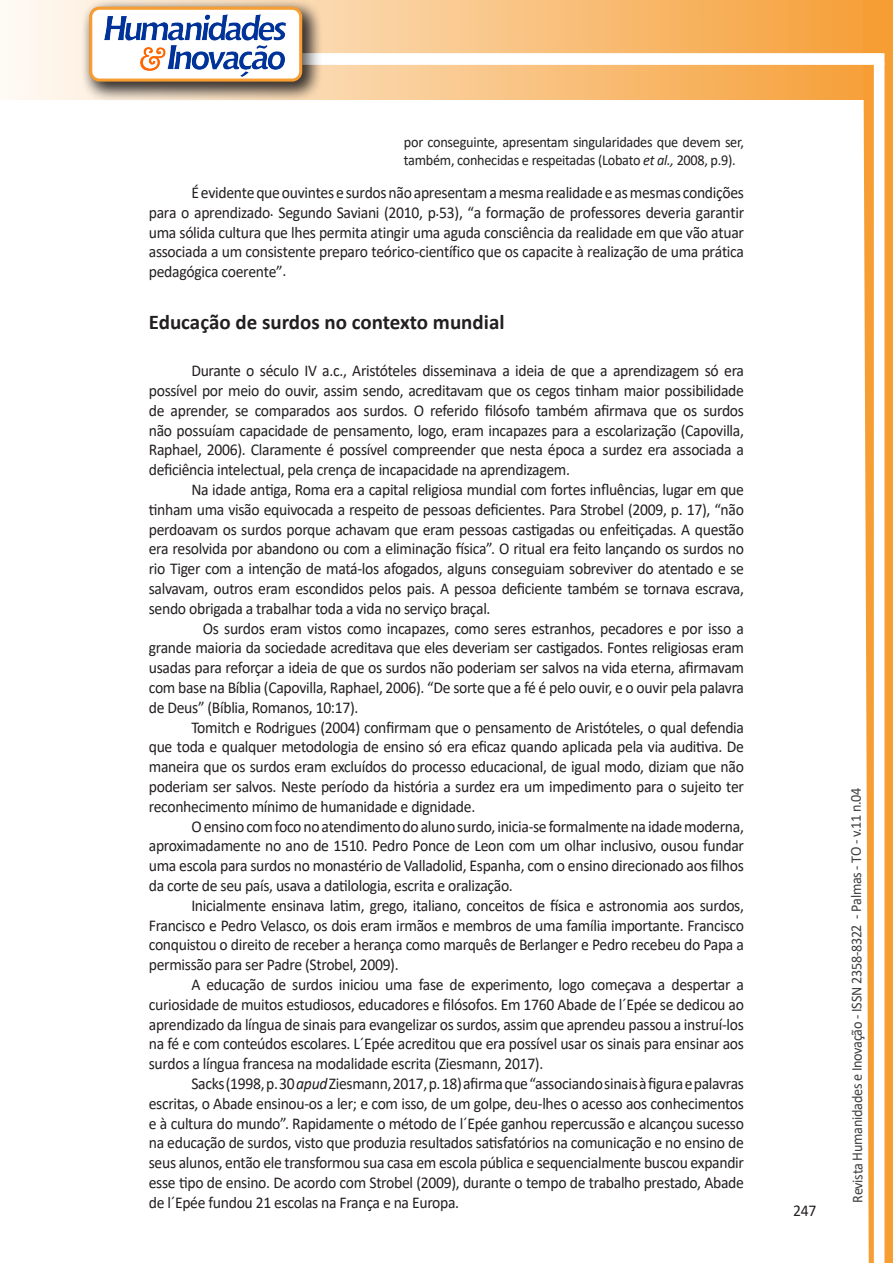
<style>
.page{position:relative;width:893px;height:1263px;background:#fff}
.page>*{position:absolute;margin:0;border:0;box-sizing:border-box;transform-origin:0 0}
.Titulo_2{font:700 21px "Calibri";color:#231f20}
.texto{font:16.5px/19.8px "Calibri";letter-spacing:-.02em;color:#231f20;text-align:justify;scale:.95 1}
.citacao{font:15px/18px "Calibri";letter-spacing:-.02em;color:#231f20;scale:.95 1}
.t1{font:15px "Calibri";letter-spacing:-.025em;color:#3e3e3f;scale:.95 1}
.s1{font-style:italic}
</style>
<div class="page">
<svg style="left:5px;top:0;width:858px;height:100px;background:#f9c484"></svg>
<div style="left:302px;top:53px;width:582px;height:12px;background:#fff;border:2px solid #fff"></div>
<svg style="left:863px;top:0;width:30px;height:1263px"></svg>
<div style="left:81px;top:0;width:241px;height:102px;background:#231f20;opacity:.75"></div>
<div style="left:91px;top:8px;width:210px;height:72px;background:#fff;border-radius:9px"></div>
<img style="left:104px;top:14px;width:181px;height:62px">
<div style="left:89px;top:7px;width:213px;height:75px;border:3px solid #f69e34;border-radius:9px"></div>
<p class="citacao" style="left:404px;top:133px;width:360px">por conseguinte, apresentam singularidades que devem ser, também, conhecidas e respeitadas (Lobato <span class="s1">et al.,</span> 2008, p.9).</p>
<p class="texto" style="left:149px;top:182px;width:628px;text-indent:43px">É evidente que ouvintes e surdos não apresentam a mesma realidade e as mesmas condições para o aprendizado. Segundo Saviani (2010, p.53), “a formação de professores deveria garantir uma sólida cultura que lhes permita atingir uma aguda consciência da realidade em que vão atuar associada a um consistente preparo teórico-científico que os capacite à realização de uma prática pedagógica coerente”.</p>
<p class="Titulo_2" style="left:149px;top:307px;width:357px">Educação de surdos no contexto mundial</p>
<p class="texto" style="left:149px;top:360px;width:628px;text-indent:43px">Durante o século IV a.c., Aristóteles disseminava a ideia de que a aprendizagem só era possível por meio do ouvir, assim sendo, acreditavam que os cegos tinham maior possibilidade de aprender, se comparados aos surdos. O referido filósofo também afirmava que os surdos não possuíam capacidade de pensamento, logo, eram incapazes para a escolarização (Capovilla, Raphael, 2006). Claramente é possível compreender que nesta época a surdez era associada a deficiência intelectual, pela crença de incapacidade na aprendizagem.</p>
<p class="texto" style="left:149px;top:479px;width:628px;text-indent:43px">Na idade antiga, Roma era a capital religiosa mundial com fortes influências, lugar em que tinham uma visão equivocada a respeito de pessoas deficientes. Para Strobel (2009, p. 17), “não perdoavam os surdos porque achavam que eram pessoas castigadas ou enfeitiçadas. A questão era resolvida por abandono ou com a eliminação física”. O ritual era feito lançando os surdos no rio Tiger com a intenção de matá-los afogados, alguns conseguiam sobreviver do atentado e se salvavam, outros eram escondidos pelos pais. A pessoa deficiente também se tornava escrava, sendo obrigada a trabalhar toda a vida no serviço braçal.</p>
<p class="texto" style="left:149px;top:618px;width:628px;text-indent:54px">Os surdos eram vistos como incapazes, como seres estranhos, pecadores e por isso a grande maioria da sociedade acreditava que eles deveriam ser castigados. Fontes religiosas eram usadas para reforçar a ideia de que os surdos não poderiam ser salvos na vida eterna, afirmavam com base na Bíblia (Capovilla, Raphael, 2006). “De sorte que a fé é pelo ouvir, e o ouvir pela palavra de Deus” (Bíblia, Romanos, 10:17).</p>
<p class="texto" style="left:149px;top:717px;width:628px;text-indent:43px">Tomitch e Rodrigues (2004) confirmam que o pensamento de Aristóteles, o qual defendia que toda e qualquer metodologia de ensino só era eficaz quando aplicada pela via auditiva. De maneira que os surdos eram excluídos do processo educacional, de igual modo, diziam que não poderiam ser salvos. Neste período da história a surdez era um impedimento para o sujeito ter reconhecimento mínimo de humanidade e dignidade.</p>
<p class="texto" style="left:149px;top:816px;width:628px;text-indent:43px">O ensino com foco no atendimento do aluno surdo, inicia-se formalmente na idade moderna, aproximadamente no ano de 1510. Pedro Ponce de Leon com um olhar inclusivo, ousou fundar uma escola para surdos no monastério de Valladolid, Espanha, com o ensino direcionado aos filhos da corte de seu país, usava a datilologia, escrita e oralização.</p>
<p class="texto" style="left:149px;top:895px;width:628px;text-indent:43px">Inicialmente ensinava latim, grego, italiano, conceitos de física e astronomia aos surdos, Francisco e Pedro Velasco, os dois eram irmãos e membros de uma família importante. Francisco conquistou o direito de receber a herança como marquês de Berlanger e Pedro recebeu do Papa a permissão para ser Padre (Strobel, 2009).</p>
<p class="texto" style="left:149px;top:974px;width:628px;text-indent:43px">A educação de surdos iniciou uma fase de experimento, logo começava a despertar a curiosidade de muitos estudiosos, educadores e filósofos. Em 1760 Abade de l´Epée se dedicou ao aprendizado da língua de sinais para evangelizar os surdos, assim que aprendeu passou a instruí-los na fé e com conteúdos escolares. L´Epée acreditou que era possível usar os sinais para ensinar aos surdos a língua francesa na modalidade escrita (Ziesmann, 2017).</p>
<p class="texto" style="left:149px;top:1073px;width:628px;text-indent:43px">Sacks (1998, p. 30 <span class="s1">apud</span> Ziesmann, 2017, p. 18) afirma que “associando sinais à figura e palavras escritas, o Abade ensinou-os a ler; e com isso, de um golpe, deu-lhes o acesso aos conhecimentos e à cultura do mundo”. Rapidamente o método de l´Epée ganhou repercussão e alcançou sucesso na educação de surdos, visto que produzia resultados satisfatórios na comunicação e no ensino de seus alunos, então ele transformou sua casa em escola pública e sequencialmente buscou expandir esse tipo de ensino. De acordo com Strobel (2009), durante o tempo de trabalho prestado, Abade de l´Epée fundou 21 escolas na França e na Europa.</p>
<p class="texto" style="left:793px;top:1200px;width:26px">247</p>
<p class="t1" style="left:846px;top:1203px;width:439px;rotate:-90deg">Revista Humanidades e Inovação - ISSN 2358-8322 - Palmas - TO - v.11 n.04</p>
</div>
